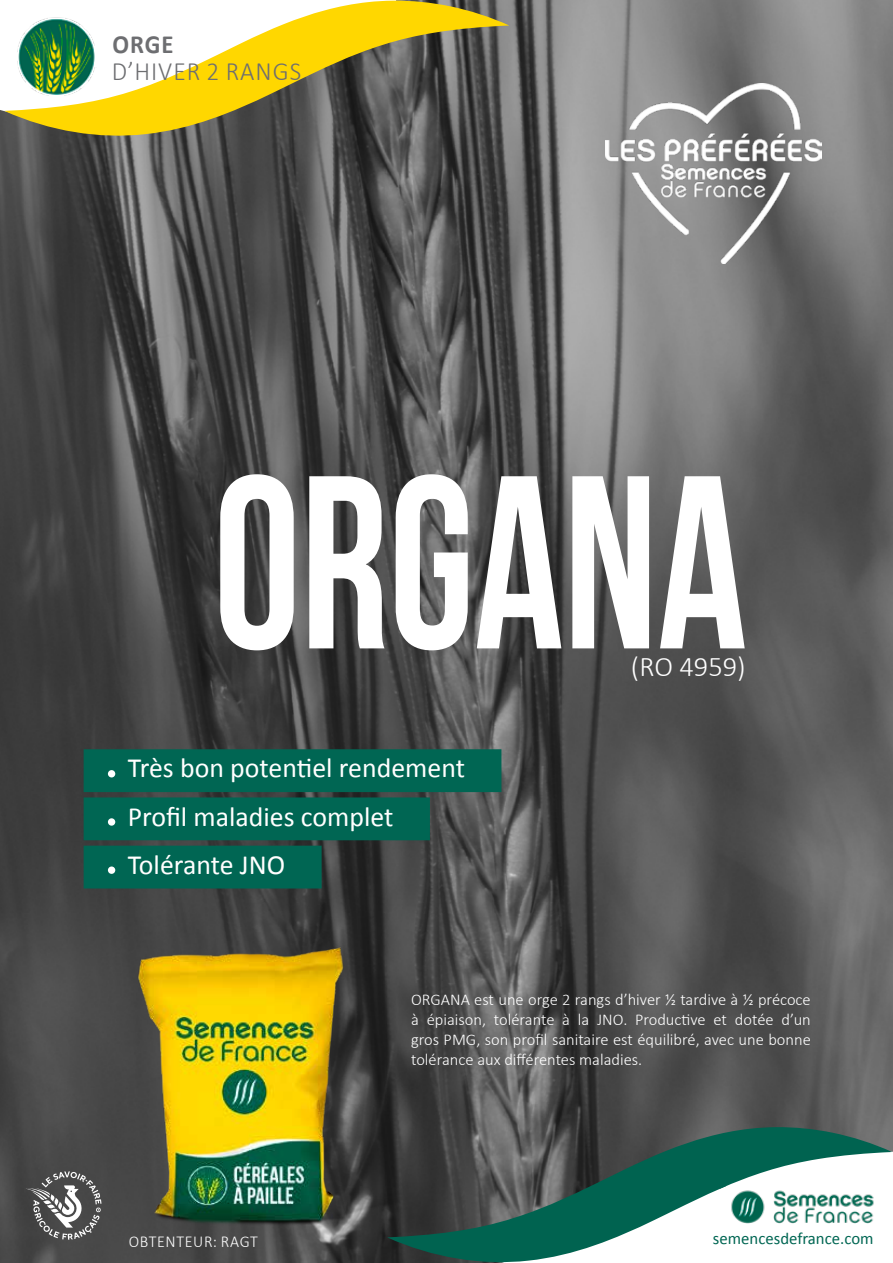
<style>
.page{position:relative;width:893px;height:1263px;background:#fff}
.page>*{position:absolute;margin:0;border:0;box-sizing:border-box;transform-origin:0 0}
.t1{font:245.85px "Bebas Neue";color:#fff;scale:.89 1}
.t2{font:300 28.5px "Calibri";color:#fff}
.t3{font:27.9px/48.2px "Calibri";color:#fff}
.t4{font:300 26.4px "Calibri";letter-spacing:.04em;color:#6d6e71;scale:.96 1}
.t5{font:700 26.25px "Calibri";color:#6d6e71;scale:.94 1}
.t6{font:16.8px "Calibri";color:#006653}
.t7{font:300 16.65px "Calibri";letter-spacing:.04em;color:#fff;scale:.96 1}
.t8{font:300 16.5px/19.8px "Calibri";color:#fff;text-align:justify}
</style>
<div class="page">
<img style="left:0;top:0;width:893px;height:1263px">
<svg style="left:4px;top:0;width:505px;height:139px"></svg>
<img style="left:606px;top:84px;width:216px;height:180px">
<div style="left:84px;top:749px;width:417px;height:43px;background:#006653"></div>
<div style="left:84px;top:797px;width:346px;height:43px;background:#006653"></div>
<div style="left:84px;top:846px;width:238px;height:42px;background:#006653"></div>
<div style="left:108px;top:770px;width:7px;height:7px;background:#fff;border-radius:50%"></div>
<div style="left:108px;top:818px;width:7px;height:8px;background:#fff;border-radius:50%"></div>
<div style="left:108px;top:866px;width:7px;height:8px;background:#fff;border-radius:50%"></div>
<img style="left:17px;top:16px;width:79px;height:80px">
<svg style="left:387px;top:1127px;width:505px;height:136px"></svg>
<svg style="left:720px;top:1186px;width:6px;height:3px"></svg>
<svg style="left:26px;top:1171px;width:76px;height:69px;background:#6d6d6d"></svg>
<img style="left:129px;top:936px;width:271px;height:307px">
<h3 class="t5" style="left:112px;top:28px;width:67px">ORGE</h3>
<h3 class="t4" style="left:112px;top:55px;width:199px">D’HIVER 2 RANGS</h3>
<h1 class="t1" style="left:213px;top:429px;width:601px">ORGANA</h1>
<h3 class="t3" style="left:128px;top:744px;width:339px">Très bon potentiel rendement<br>Profil maladies complet<br>Tolérante JNO</h3>
<h2 class="t2" style="left:631px;top:648px;width:116px">(RO 4959)</h2>
<p class="t7" style="left:129px;top:1231px;width:136px">OBTENTEUR: RAGT</p>
<p class="t8" style="left:411px;top:990px;width:401px">ORGANA est une orge 2 rangs d’hiver ½ tardive à ½ précoce à épiaison, tolérante à la JNO. Productive et dotée d’un gros PMG, son profil sanitaire est équilibré, avec une bonne tolérance aux différentes maladies.</p>
<p class="t6" style="left:713px;top:1228px;width:162px">semencesdefrance.com</p>
</div>
